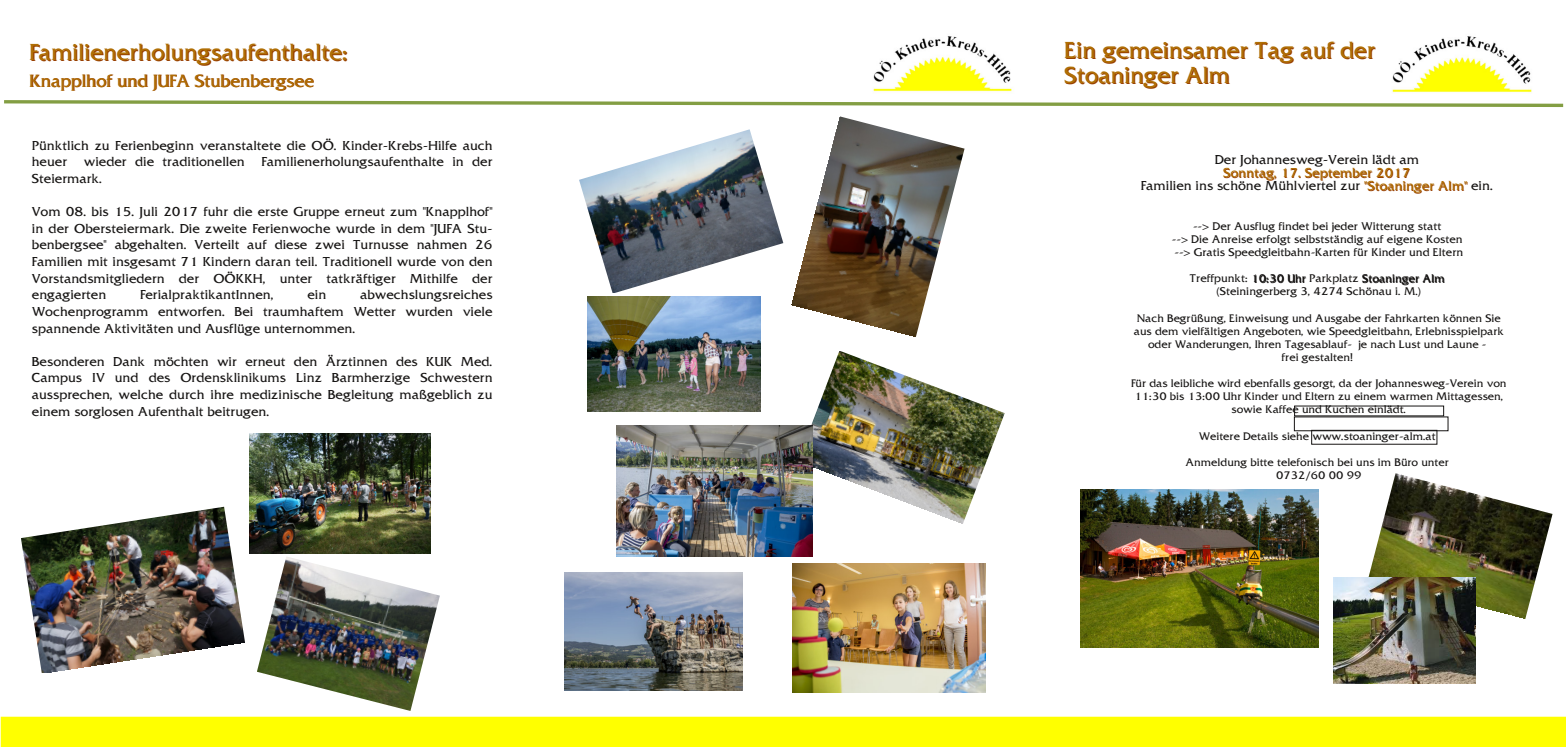
<style>
.page{position:relative;width:1566px;height:747px;background:#fff}
.page>*{position:absolute;margin:0;border:0;box-sizing:border-box;transform-origin:0 0}
.t1{font:21.88px/25.4px "Fritz Quad";color:#983f00;scale:.96 1}
.t2{font:16.62px "Fritz Quad";color:#983f00;scale:.96 1}
.t3{font:12.25px/16.6px "Fritz Quad";color:#161413;text-align:justify}
.t4{font:12.25px/12.5px "Fritz Quad";color:#983f00;text-align:center}
.t5{font:10.5px/13.1px "Fritz Quad";color:#161413;text-align:center}
.t6{font:10.33px/13.1px "Fritz Quad";color:#161413;text-align:center}
.s1{color:#161413}
</style>
<div class="page">
<div style="left:1px;top:716px;width:1564px;height:31px;background:#ff0"></div>
<svg style="left:4px;top:100px;width:1560px;height:8px"></svg>
<img style="left:1392px;top:36px;width:140px;height:57px">
<img style="left:873px;top:36px;width:139px;height:57px">
<img style="left:1080px;top:489px;width:237px;height:158px">
<img style="left:1368px;top:473px;width:184px;height:145px">
<img style="left:1333px;top:577px;width:141px;height:106px">
<img style="left:21px;top:506px;width:224px;height:167px">
<img style="left:249px;top:433px;width:182px;height:120px">
<img style="left:791px;top:116px;width:173px;height:221px">
<img style="left:579px;top:129px;width:204px;height:164px">
<img style="left:257px;top:557px;width:183px;height:153px">
<img style="left:587px;top:296px;width:173px;height:115px">
<img style="left:811px;top:351px;width:193px;height:172px">
<img style="left:616px;top:425px;width:196px;height:131px">
<img style="left:565px;top:572px;width:177px;height:118px">
<img style="left:792px;top:563px;width:193px;height:129px">
<div style="left:1310px;top:430px;width:127px;height:14px;border:1px solid #161413"></div>
<h1 class="t1" style="left:30px;top:43px;width:333px">Familienerholungsaufenthalte:</h1>
<h2 class="t2" style="left:30px;top:74px;width:298px">Knapplhof und JUFA Stubenbergsee</h2>
<p class="t3" style="left:32px;top:138px;width:462px">Pünktlich zu Ferienbeginn veranstaltete die OÖ. Kinder-Krebs-Hilfe auch heuer</p>
<p class="t3" style="left:84px;top:155px;width:162px">wieder die traditionellen</p>
<p class="t3" style="left:261px;top:155px;width:232px">Familienerholungsaufenthalte in der</p>
<p class="t3" style="left:32px;top:171px;width:72px">Steiermark.</p>
<p class="t3" style="left:32px;top:204px;width:462px">Vom 08. bis 15. Juli 2017 fuhr die erste Gruppe erneut zum "Knapplhof" in der Obersteiermark. Die zweite Ferienwoche wurde in dem "JUFA Stu&shy;benbergsee" abgehalten. Verteilt auf diese zwei Turnusse nahmen 26<br>Familien mit insgesamt 71 Kindern daran teil. Traditionell wurde von den Vorstandsmitgliedern der OÖKKH, unter tatkräftiger Mithilfe der engagierten</p>
<p class="t3" style="left:32px;top:288px;width:462px;text-indent:328px">abwechslungsreiches Wochenprogramm entworfen. Bei traumhaftem Wetter wurden viele spannende Aktivitäten und Ausflüge unternommen.</p>
<p class="t3" style="left:32px;top:354px;width:462px">Besonderen Dank möchten wir erneut den Ärztinnen des KUK Med.<br>Campus IV und des Ordensklinikums Linz Barmherzige Schwestern aussprechen, welche durch ihre medizinische Begleitung maßgeblich zu einem sorglosen Aufenthalt beitrugen.</p>
<p class="t3" style="left:140px;top:288px;width:135px">FerialpraktikantInnen,</p>
<p class="t3" style="left:307px;top:288px;width:20px">ein</p>
<h1 class="t1" style="left:1065px;top:40px;width:325px">Ein gemeinsamer Tag auf der<br>Stoaninger Alm</h1>
<p class="t3" style="left:1214px;top:152px;width:206px">Der Johannesweg-Verein lädt am</p>
<p class="t4" style="left:1140px;top:168px;width:354px">Sonntag, 17. September 2017<br><span class="s1">Familien ins schöne Mühlviertel zur</span> "Stoaninger Alm" <span class="s1">ein.</span></p>
<p class="t5" style="left:1171px;top:220px;width:293px">--&gt; Der Ausflug findet bei jeder Witterung statt<br>--&gt; Die Anreise erfolgt selbstständig auf eigene Kosten --&gt; Gratis Speedgleitbahn-Karten für Kinder und Eltern</p>
<p class="t5" style="left:1189px;top:273px;width:257px">Treffpunkt: 10:30 Uh Parkplatz Stoaninger Alm</p>
<p class="t5" style="left:1216px;top:273px;width:206px;line-height:12.6px;text-align:left;text-indent:86px">r<br>(Steiningerberg 3, 4274 Schönau i. M.)</p>
<p class="t6" style="left:1133px;top:312px;width:371px">Nach Begrüßung, Einweisung und Ausgabe der Fahrkarten können Sie aus dem vielfältigen Angeboten, wie Speedgleitbahn, Erlebnisspielpark oder Wanderungen, Ihren Tagesablauf- je nach Lust und Laune -<br>frei gestalten!</p>
<p class="t6" style="left:1130px;top:378px;width:377px">Für das leibliche wird ebenfalls gesorgt, da der Johannesweg-Verein von<br>11:30 bis 13:00 Uhr Kinder und Eltern zu einem warmen Mittagessen, sowie Kaffee und Kuchen einlädt.</p>
<p class="t6" style="left:1198px;top:430px;width:238px">Weitere Details siehe www.stoaninger-alm.at</p>
<p class="t6" style="left:1185px;top:456px;width:265px">Anmeldung bitte telefonisch bei uns im Büro unter<br>0732/60 00 99</p>
</div>
